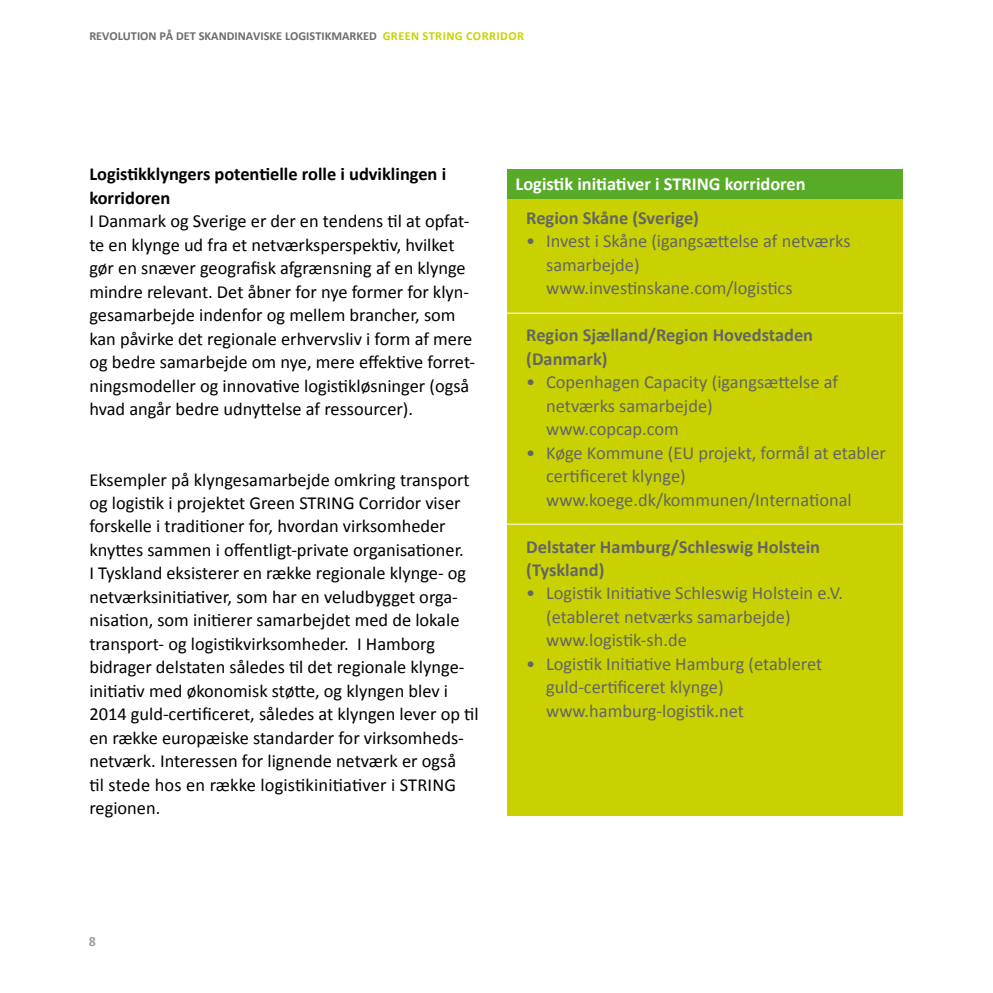
<style>
.page{position:relative;width:993px;height:993px;background:#fff}
.page>*{position:absolute;margin:0;border:0;box-sizing:border-box;transform-origin:0 0}
.t1{font:18.38px/23.4px "Calibri";color:#000}
.t2{font:18.38px/23.4px "Calibri";color:#646567}
.t3{font:700 18.38px/23.4px "Calibri";color:#646567}
.t4{font:700 18.38px/23.4px "Calibri";color:#000}
.t5{font:700 18.38px "Calibri";color:#fff}
.t6{font:700 14px "Calibri";color:#9c9e9f}
.t7{font:700 12.25px "Calibri";color:#6b6c6e}
.s1{color:#c9d200}
</style>
<div class="page">
<div style="left:506px;top:169px;width:396px;height:646px;background:#c9d200"></div>
<div style="left:506px;top:169px;width:396px;height:29px;background:#57ab27"></div>
<hr style="left:499px;top:312px;width:418px;height:1px;background:#fff">
<hr style="left:499px;top:523px;width:418px;height:1px;background:#fff">
<p class="t7" style="left:89px;top:28px;width:436px">REVOLUTION PÅ DET SKANDINAVISKE LOGISTIKMARKED <span class="s1">GREEN STRING CORRIDOR</span></p>
<p class="t4" style="left:89px;top:162px;width:358px">Logistikklyngers potentielle rolle i udviklingen i korridoren</p>
<p class="t1" style="left:89px;top:209px;width:387px">I Danmark og Sverige er der en tendens til at opfat&shy;te en klynge ud fra et netværksperspektiv, hvilket gør en snæver geografisk afgrænsning af en klynge mindre relevant. Det åbner for nye former for klyn&shy;gesamarbejde indenfor og mellem brancher, som kan påvirke det regionale erhvervsliv i form af mere og bedre samarbejde om nye, mere effektive forret&shy;ningsmodeller og innovative logistikløsninger (også hvad angår bedre udnyttelse af ressourcer).</p>
<p class="t1" style="left:89px;top:467px;width:390px">Eksempler på klyngesamarbejde omkring transport og logistik i projektet Green STRING Corridor viser forskelle i traditioner for, hvordan virksomheder knyttes sammen i offentligt-private organisationer.<br>I Tyskland eksisterer en række regionale klynge- og netværksinitiativer, som har en veludbygget orga&shy;nisation, som initierer samarbejdet med de lokale transport- og logistikvirksomheder. I Hamborg bidrager delstaten således til det regionale klynge&shy;initiativ med økonomisk støtte, og klyngen blev i 2014 guld-certificeret, således at klyngen lever op til en række europæiske standarder for virksomheds&shy;netværk. Interessen for lignende netværk er også<br>til stede hos en række logistikinitiativer i STRING regionen.</p>
<p class="t5" style="left:515px;top:172px;width:291px">Logistik initiativer i STRING korridoren</p>
<p class="t3" style="left:526px;top:206px;width:174px">Region Skåne (Sverige)</p>
<p class="t2" style="left:546px;top:229px;width:306px;text-indent:-20px">• Invest i Skåne (igangsættelse af netværks samarbejde) www.investinskane.com/logistics</p>
<p class="t3" style="left:526px;top:323px;width:288px">Region Sjælland/Region Hovedstaden (Danmark)</p>
<p class="t2" style="left:546px;top:370px;width:293px;text-indent:-20px">• Copenhagen Capacity (igangsættelse af netværks samarbejde) www.copcap.com</p>
<p class="t2" style="left:546px;top:440px;width:341px;text-indent:-20px">• Køge Kommune (EU projekt, formål at etabler certificeret klynge) www.koege.dk/kommunen/International</p>
<p class="t3" style="left:526px;top:534px;width:295px">Delstater Hamburg/Schleswig Holstein (Tyskland)</p>
<p class="t2" style="left:546px;top:581px;width:298px;text-indent:-20px">• Logistik Initiative Schleswig Holstein e.V. (etableret netværks samarbejde) www.logistik-sh.de</p>
<p class="t2" style="left:546px;top:652px;width:277px;text-indent:-20px">• Logistik Initiative Hamburg (etableret guld-certificeret klynge) www.hamburg-logistik.net</p>
<p class="t6" style="left:89px;top:932px;width:9px">8</p>
</div>
